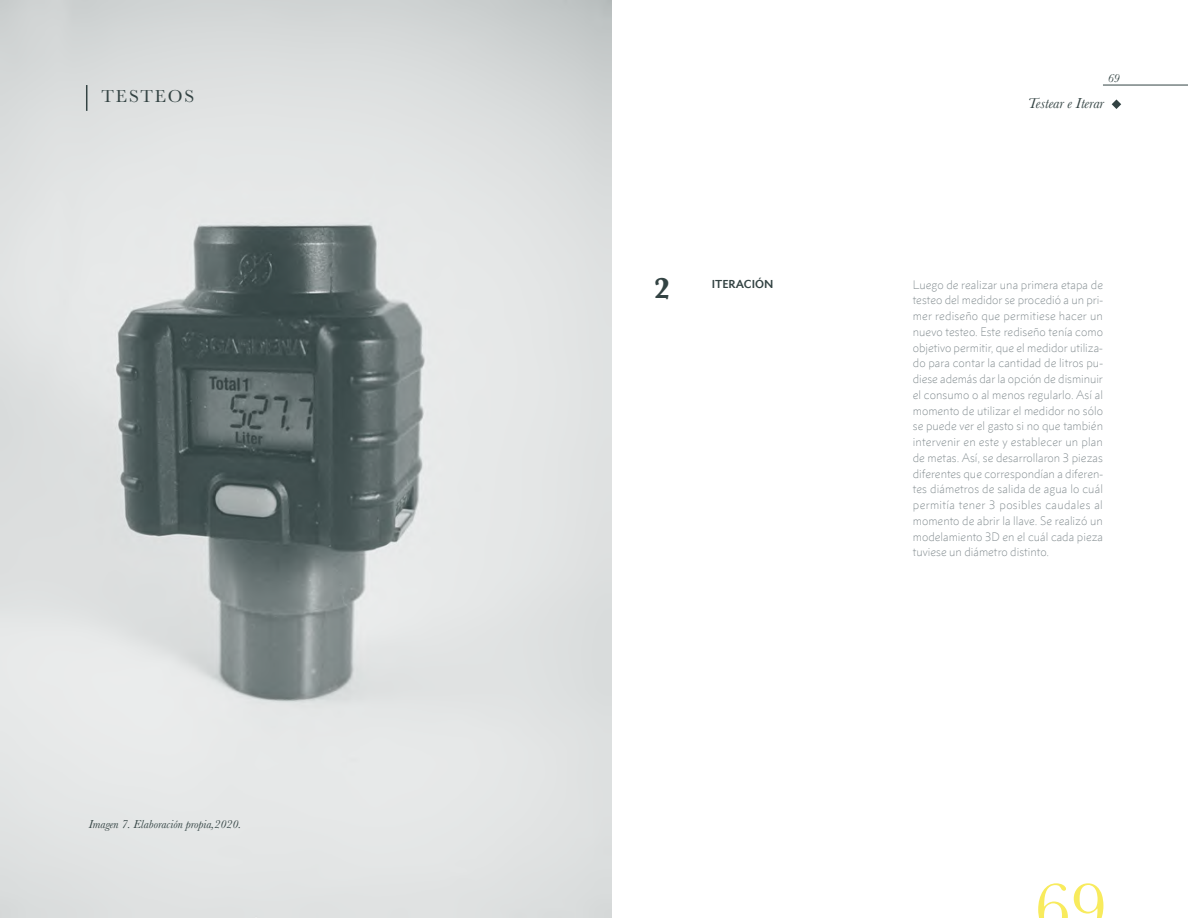
<style>
.page{position:relative;width:1188px;height:918px;background:#fff}
.page>*{position:absolute;margin:0;border:0;box-sizing:border-box;transform-origin:0 0}
.t1{font:72px "Baskerville";color:#f8eb5d}
.t2{font:700 30px "Baskerville";color:#334343}
.t3{font:18px "Baskerville";letter-spacing:.1em;color:#334343}
.t4{font:italic 15px "Baskerville";color:#334343}
.t5{font:italic 12px "Baskerville";color:#334343}
.t6{font:300 11.25px/15.8px "Metro Nova W04";color:#7c868a;text-align:justify}
.t7{font:700 10.5px "Metro Nova W04";color:#334343}
</style>
<div class="page">
<hr style="left:1103px;top:85px;width:85px;height:1px;background:#334343">
<img style="left:0;top:0;width:612px;height:918px">
<svg style="left:85px;top:85px;width:2px;height:26px"></svg>
<svg style="left:1112px;top:99px;width:9px;height:10px"></svg>
<h3 class="t3" style="left:102px;top:85px;width:94px">TESTEOS</h3>
<p class="t5" style="left:89px;top:817px;width:154px">Imagen 7. Elaboración propia,2020.</p>
<h2 class="t2" style="left:654px;top:267px;width:18px">2</h2>
<p class="t7" style="left:712px;top:277px;width:63px">ITERACIÓN</p>
<p class="t5" style="left:1108px;top:70px;width:13px">69</p>
<h3 class="t4" style="left:1028px;top:93px;width:78px">Testear e Iterar</h3>
<p class="t6" style="left:913px;top:276px;width:192px">Luego de realizar una primera etapa de testeo del medidor se procedió a un pri&shy;mer rediseño que permitiese hacer un nuevo testeo. Este rediseño tenía como objetivo permitir, que el medidor utiliza&shy;do para contar la cantidad de litros pu&shy;diese además dar la opción de disminuir el consumo o al menos regularlo. Así al momento de utilizar el medidor no sólo se puede ver el gasto si no que también intervenir en este y establecer un plan de metas. Así, se desarrollaron 3 piezas diferentes que correspondían a diferen&shy;tes diámetros de salida de agua lo cuál permitía tener 3 posibles caudales al momento de abrir la llave. Se realizó un modelamiento 3D en el cuál cada pieza tuviese un diámetro distinto.</p>
<h1 class="t1" style="left:1035px;top:861px;width:73px">69</h1>
</div>
